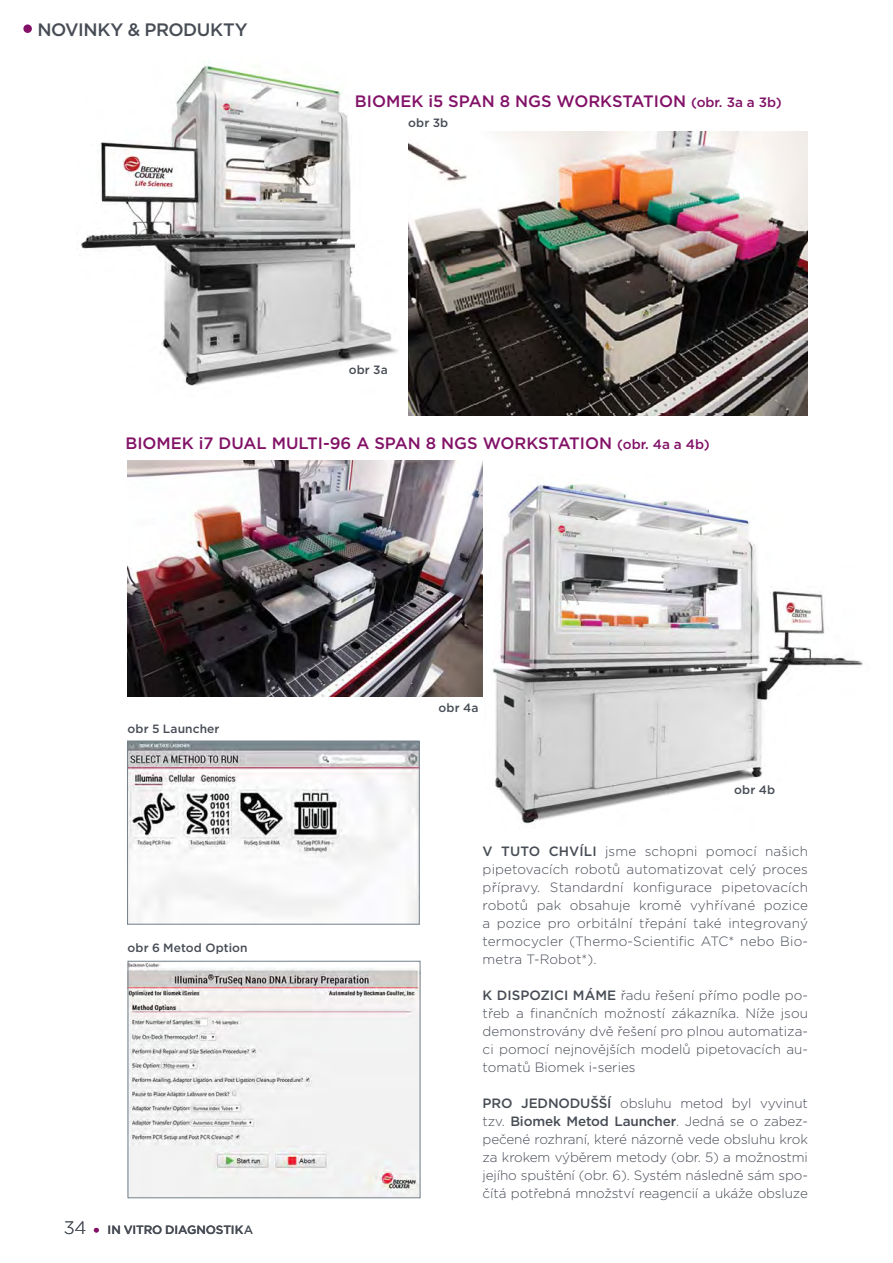
<style>
.page{position:relative;width:893px;height:1263px;background:#fff}
.page>*{position:absolute;margin:0;border:0;box-sizing:border-box;transform-origin:0 0}
.t1{font:500 18px "Gotham";letter-spacing:-.025em;color:#474c55}
.t2{font:300 18px "Gotham";color:#474c55}
.t3{font:500 16.5px "Gotham";color:#821167}
.t4{font:300 13.5px/18px "Gotham";color:#474c55;text-align:justify}
.t5{font:500 12px "Gotham";letter-spacing:.01em;color:#474c55}
.t6{font:500 12px "Gotham";letter-spacing:-.015em;color:#474c55}
.s1{font-size:13.5px}
.s2{font-weight:500}
</style>
<div class="page">
<img style="left:81px;top:60px;width:317px;height:326px">
<img style="left:492px;top:479px;width:371px;height:345px">
<img style="left:408px;top:132px;width:400px;height:283px">
<img style="left:128px;top:460px;width:355px;height:236px">
<img style="left:129px;top:743px;width:289px;height:179px">
<div style="left:127px;top:741px;width:293px;height:183px;border:1px solid #72808a"></div>
<img style="left:130px;top:963px;width:288px;height:233px">
<div style="left:128px;top:961px;width:292px;height:237px;border:1px solid #72808a"></div>
<div style="left:23px;top:24px;width:9px;height:9px;background:#821167;border-radius:50%"></div>
<h1 class="t1" style="left:37px;top:21px;width:212px">NOVINKY &amp; PRODUKTY</h1>
<p class="t3" style="left:355px;top:94px;width:428px">BIOMEK i5 SPAN 8 NGS WORKSTATION <span class="s1">(obr. 3a a 3b)</span></p>
<p class="t5" style="left:408px;top:117px;width:42px">obr 3b</p>
<p class="t5" style="left:349px;top:365px;width:41px">obr 3a</p>
<p class="t3" style="left:125px;top:436px;width:586px">BIOMEK i7 DUAL MULTI-96 A SPAN 8 NGS WORKSTATION <span class="s1">(obr. 4a a 4b)</span></p>
<p class="t5" style="left:128px;top:723px;width:94px">obr 5 Launcher</p>
<p class="t5" style="left:128px;top:943px;width:122px">obr 6 Metod Option</p>
<h1 class="t2" style="left:64px;top:1219px;width:38px">34 <sub>•</sub></h1>
<p class="t6" style="left:108px;top:1225px;width:147px">IN VITRO DIAGNOSTIKA</p>
<p class="t5" style="left:439px;top:703px;width:41px">obr 4a</p>
<p class="t5" style="left:734px;top:784px;width:42px">obr 4b</p>
<p class="t4" style="left:483px;top:843px;width:327px"><span class="s2">V TUTO CHVÍLI</span> jsme schopni pomocí našich pipetovacích robotů automatizovat celý proces přípravy. Standardní konfigurace pipetovacích robotů pak obsahuje kromě vyhřívané pozice a pozice pro orbitální třepání také integrovaný termocycler (Thermo-Scientific ATC* nebo Bio&shy;metra T-Robot*).</p>
<p class="t4" style="left:483px;top:987px;width:327px"><span class="s2">K DISPOZICI MÁME</span> řadu řešení přímo podle po&shy;třeb a finančních možností zákazníka. Níže jsou demonstrovány dvě řešení pro plnou automatiza&shy;ci pomocí nejnovějších modelů pipetovacích au&shy;tomatů Biomek i-series</p>
<p class="t4" style="left:483px;top:1095px;width:327px"><span class="s2">PRO JEDNODUŠŠÍ</span> obsluhu metod byl vyvinut tzv. <span class="s2">Biomek Metod Launcher</span>. Jedná se o zabez&shy;pečené rozhraní, které názorně vede obsluhu krok za krokem výběrem metody (obr. 5) a možnostmi jejího spuštění (obr. 6). Systém následně sám spo&shy;čítá potřebná množství reagencií a ukáže obsluze</p>
</div>
